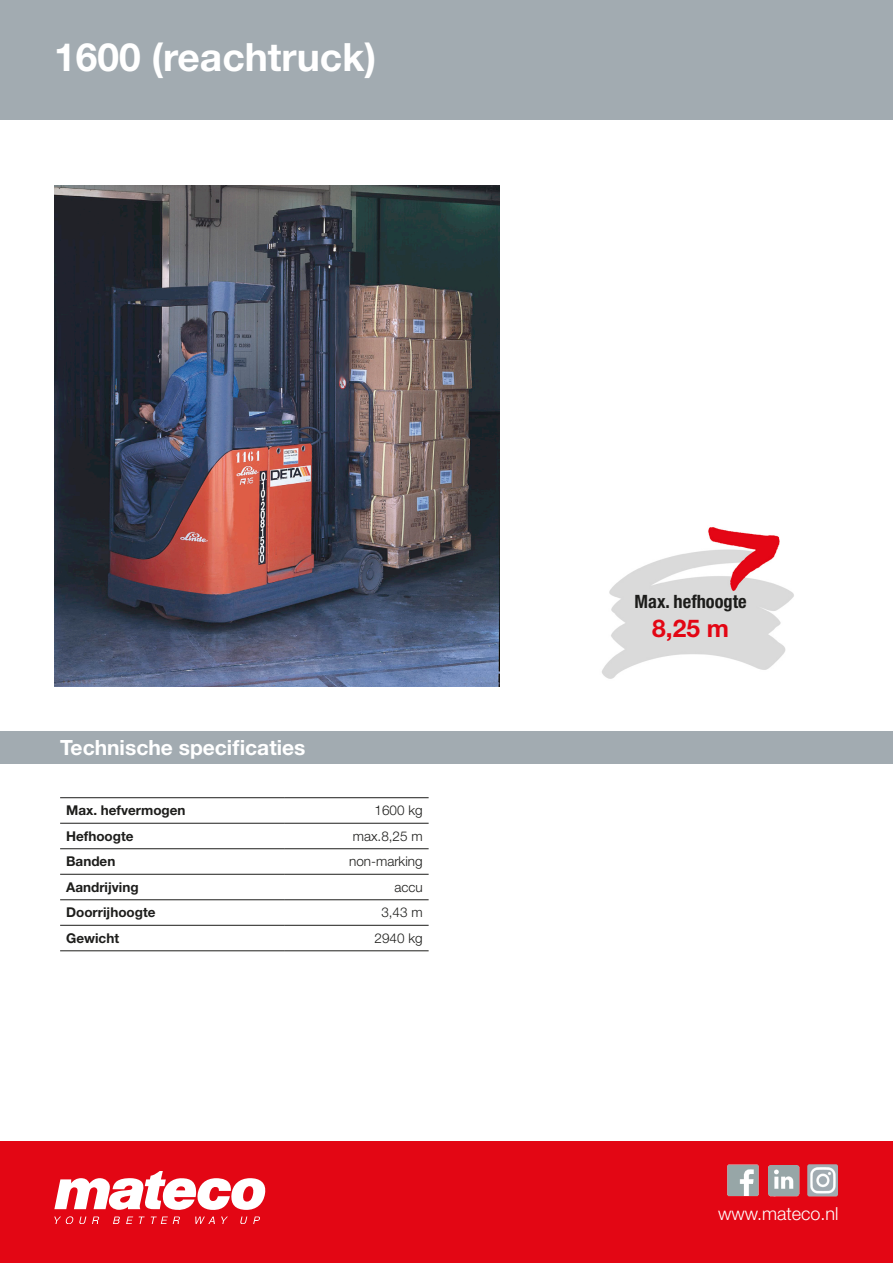
<style>
.page{position:relative;width:893px;height:1263px;background:#fff}
.page>*{position:absolute;margin:0;border:0;box-sizing:border-box;transform-origin:0 0}
.t1{font:700 39px "Helvetica Neue LT Pro";color:#fff}
.t2{font:700 24.45px "Helvetica Neue LT Pro";color:#e30614}
.t3{font:700 21px "Helvetica Neue LT Pro";color:#fff}
.t4{font:700 condensed 18.45px "Helvetica Neue LT Std";color:#1d1d1b}
.t5{font:300 18px "Helvetica Neue LT Pro";color:#fff}
.t6{font:700 13.5px "Helvetica Neue LT Pro";color:#1d1d1b}
.t7{font:300 13.5px "Helvetica Neue LT Pro";color:#1d1d1b}
</style>
<div class="page">
<div style="left:0;top:1142px;width:893px;height:121px;background:#e30614"></div>
<svg style="left:54px;top:1171px;width:212px;height:39px"></svg>
<svg style="left:54px;top:1216px;width:19px;height:7px"></svg>
<svg style="left:79px;top:1216px;width:7px;height:7px"></svg>
<svg style="left:92px;top:1216px;width:7px;height:7px"></svg>
<svg style="left:113px;top:1216px;width:7px;height:7px"></svg>
<svg style="left:126px;top:1216px;width:7px;height:7px"></svg>
<svg style="left:139px;top:1216px;width:6px;height:7px"></svg>
<svg style="left:195px;top:1216px;width:20px;height:7px"></svg>
<svg style="left:221px;top:1216px;width:7px;height:7px"></svg>
<svg style="left:240px;top:1216px;width:7px;height:7px"></svg>
<svg style="left:253px;top:1216px;width:7px;height:7px"></svg>
<svg style="left:151px;top:1216px;width:29px;height:7px"></svg>
<div style="left:0;top:0;width:893px;height:120px;background:#a2abb1"></div>
<div style="left:0;top:731px;width:893px;height:33px;background:#a2abb1"></div>
<img style="left:602px;top:527px;width:192px;height:152px">
<img style="left:768px;top:1165px;width:32px;height:31px">
<img style="left:728px;top:1165px;width:31px;height:31px">
<img style="left:808px;top:1165px;width:30px;height:31px">
<img style="left:54px;top:185px;width:446px;height:501px">
<hr style="left:60px;top:797px;width:225px;height:1px;background:#1d1d1b">
<hr style="left:285px;top:797px;width:144px;height:1px;background:#1d1d1b">
<hr style="left:60px;top:823px;width:225px;height:1px;background:#1d1d1b">
<hr style="left:285px;top:823px;width:144px;height:1px;background:#1d1d1b">
<hr style="left:60px;top:848px;width:225px;height:1px;background:#1d1d1b">
<hr style="left:285px;top:848px;width:144px;height:1px;background:#1d1d1b">
<hr style="left:60px;top:874px;width:225px;height:1px;background:#1d1d1b">
<hr style="left:285px;top:874px;width:144px;height:1px;background:#1d1d1b">
<hr style="left:60px;top:899px;width:225px;height:1px;background:#1d1d1b">
<hr style="left:285px;top:899px;width:144px;height:1px;background:#1d1d1b">
<hr style="left:60px;top:925px;width:225px;height:1px;background:#1d1d1b">
<hr style="left:285px;top:925px;width:144px;height:1px;background:#1d1d1b">
<hr style="left:60px;top:950px;width:225px;height:1px;background:#1d1d1b">
<hr style="left:285px;top:950px;width:144px;height:1px;background:#1d1d1b">
<p class="t1" style="left:54px;top:33px;width:324px">1600 (reachtruck)</p>
<p class="t3" style="left:60px;top:734px;width:247px">Technische specificaties</p>
<p class="t6" style="left:66px;top:802px;width:121px">Max. hefvermogen</p>
<p class="t7" style="left:375px;top:802px;width:50px">1600 kg</p>
<p class="t6" style="left:66px;top:827px;width:69px">Hefhoogte</p>
<p class="t7" style="left:353px;top:828px;width:71px">max.8,25 m</p>
<p class="t6" style="left:66px;top:853px;width:51px">Banden</p>
<p class="t7" style="left:349px;top:853px;width:75px">non-marking</p>
<p class="t6" style="left:66px;top:878px;width:74px">Aandrijving</p>
<p class="t7" style="left:394px;top:879px;width:30px">accu</p>
<p class="t6" style="left:66px;top:904px;width:91px">Doorrijhoogte</p>
<p class="t7" style="left:381px;top:904px;width:43px">3,43 m</p>
<p class="t6" style="left:66px;top:929px;width:54px">Gewicht</p>
<p class="t7" style="left:375px;top:930px;width:50px">2940 kg</p>
<p class="t4" style="left:634px;top:590px;width:114px">Max. hefhoogte</p>
<p class="t2" style="left:652px;top:613px;width:78px">8,25 m</p>
<p class="t5" style="left:718px;top:1202px;width:122px">www.mateco.nl</p>
</div>
